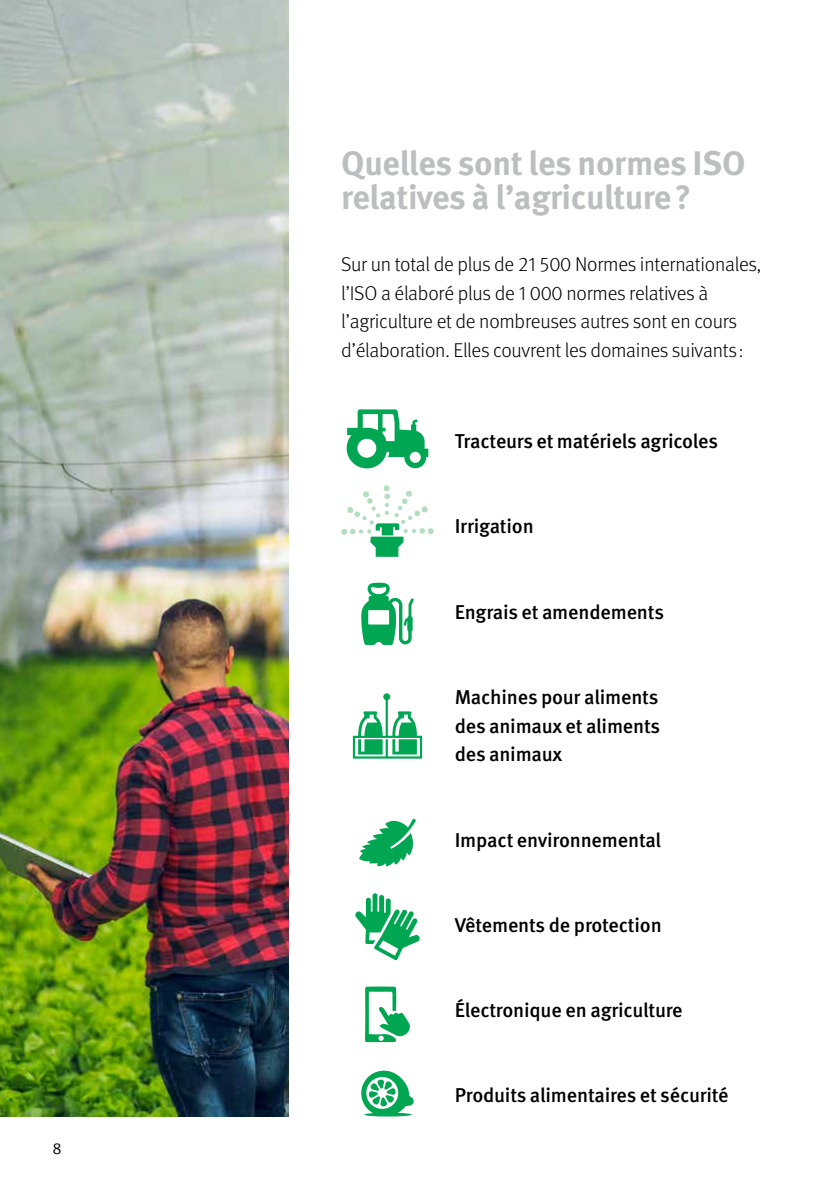
<style>
.page{position:relative;width:840px;height:1191px;background:#fff}
.page>*{position:absolute;margin:0;border:0;box-sizing:border-box;transform-origin:0 0}
.box-h1{font:700 34px/34px "Meta Pro";letter-spacing:-.01em;color:#bcbec0}
.box-normal{font:500 20px/28.6px "Meta Pro";letter-spacing:-.01em;color:#000;text-align:justify}
.box-normal-2{font:300 20px/28.6px "Meta Pro";letter-spacing:-.01em;color:#000}
.t1{font:16px "Meta Pro Norm";color:#000}
</style>
<div class="page">
<img style="left:0;top:0;width:288px;height:1116px">
<svg style="left:346px;top:409px;width:82px;height:59px"></svg>
<svg style="left:341px;top:485px;width:93px;height:72px"></svg>
<svg style="left:361px;top:583px;width:52px;height:62px"></svg>
<svg style="left:355px;top:893px;width:65px;height:67px"></svg>
<svg style="left:359px;top:818px;width:57px;height:48px"></svg>
<svg style="left:352px;top:693px;width:70px;height:65px"></svg>
<svg style="left:365px;top:986px;width:45px;height:56px"></svg>
<svg style="left:361px;top:1070px;width:53px;height:46px"></svg>
<p class="t1" style="left:52px;top:1136px;width:11px">8</p>
<p class="box-h1" style="left:341px;top:143px;width:405px">Quelles sont les normes ISO relatives à l’agriculture?</p>
<p class="box-normal-2" style="left:341px;top:249px;width:421px">Sur un total de plus de 21500 Normes internationales, l’ISO a élaboré plus de 1000 normes relatives à l’agriculture et de nombreuses autres sont en cours d’élaboration. Elles couvrent les domaines suivants:</p>
<p class="box-normal" style="left:454px;top:425px;width:265px">Tracteurs et matériels agricoles</p>
<p class="box-normal" style="left:454px;top:511px;width:80px">Irrigation</p>
<p class="box-normal" style="left:454px;top:596px;width:211px">Engrais et amendements</p>
<p class="box-normal" style="left:454px;top:681px;width:207px">Machines pour aliments des animaux et aliments des animaux</p>
<p class="box-normal" style="left:454px;top:824px;width:208px">Impact environnemental</p>
<p class="box-normal" style="left:454px;top:909px;width:208px">Vêtements de protection</p>
<p class="box-normal" style="left:454px;top:994px;width:229px">Électronique en agriculture</p>
<p class="box-normal" style="left:454px;top:1080px;width:275px">Produits alimentaires et sécurité</p>
</div>
